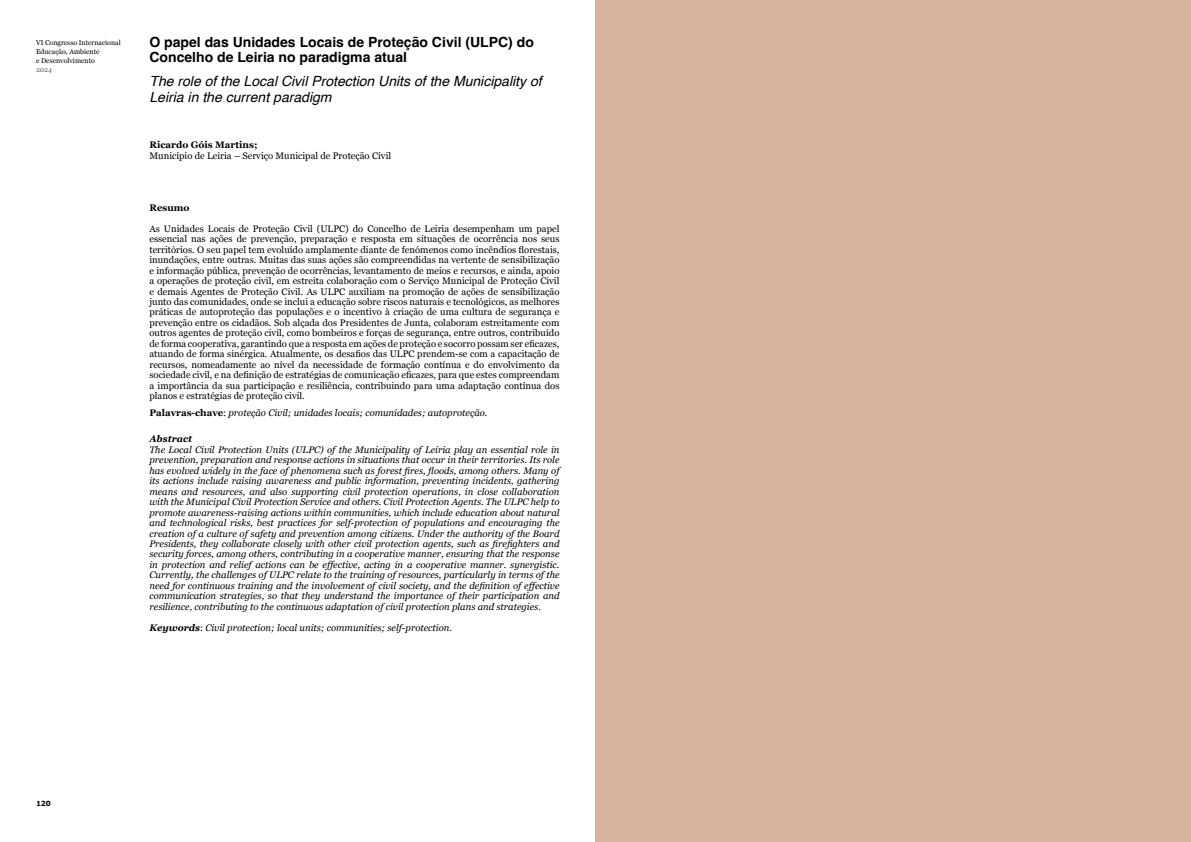
<style>
.page{position:relative;width:1191px;height:842px;background:#fff}
.page>*{position:absolute;margin:0;border:0;box-sizing:border-box;transform-origin:0 0}
.t1{font:italic 14px/15.4px "Helvetica";color:#000}
.t2{font:700 14px/15.4px "Helvetica";color:#000}
.t3{font:italic 9.5px/10.4px "Georgia";color:#000;text-align:justify}
.t4{font:9.5px/10.5px "Georgia";color:#000;text-align:justify}
.t5{font:700 9.5px "Georgia";color:#000}
.t6{font:italic 700 9.5px "Georgia";color:#000}
.t7{font:7px/9px "Georgia";color:#000}
.t8{font:7px "Georgia";color:#636466}
.t9{font:700 7px "Verdana";color:#000}
.s1{font-weight:700;font-style:normal}
.s2{font-style:normal}
.s3{font-weight:700}
</style>
<div class="page">
<div style="left:595px;top:0;width:596px;height:842px;background:#d5b39d"></div>
<p class="t7" style="left:36px;top:38px;width:86px">VI Congresso Internacional<br>Educação, Ambiente<br>e Desenvolvimento</p>
<p class="t8" style="left:36px;top:64px;width:18px">2024</p>
<h1 class="t2" style="left:149px;top:35px;width:386px">O papel das Unidades Locais de Proteção Civil (ULPC) do<br>Concelho de Leiria no paradigma atual</h1>
<h1 class="t1" style="left:149px;top:74px;width:394px">The role of the Local Civil Protection Units of the Municipality of<br>Leiria in the current paradigm</h1>
<p class="t5" style="left:149px;top:138px;width:110px">Ricardo Góis Martins;</p>
<p class="t4" style="left:149px;top:150px;width:243px">Município de Leiria – Serviço Municipal de Proteção Civil</p>
<p class="t5" style="left:149px;top:201px;width:42px">Resumo</p>
<p class="t4" style="left:149px;top:223px;width:411px">As Unidades Locais de Proteção Civil (ULPC) do Concelho de Leiria desempenham um papel essencial nas ações de prevenção, preparação e resposta em situações de ocorrência nos seus territórios. O seu papel tem evoluído amplamente diante de fenómenos como incêndios florestais, inundações, entre outras. Muitas das suas ações são compreendidas na vertente de sensibilização e informação pública, prevenção de ocorrências, levantamento de meios e recursos, e ainda, apoio a operações de proteção civil, em estreita colaboração com o Serviço Municipal de Proteção Civil e demais Agentes de Proteção Civil. As ULPC auxiliam na promoção de ações de sensibilização junto das comunidades, onde se inclui a educação sobre riscos naturais e tecnológicos, as melhores práticas de autoproteção das populações e o incentivo à criação de uma cultura de segurança e prevenção entre os cidadãos. Sob alçada dos Presidentes de Junta, colaboram estreitamente com outros agentes de proteção civil, como bombeiros e forças de segurança, entre outros, contribuído de forma cooperativa, garantindo que a resposta em ações de proteção e socorro possam ser eficazes, atuando de forma sinérgica. Atualmente, os desafios das ULPC prendem-se com a capacitação de recursos, nomeadamente ao nível da necessidade de formação contínua e do envolvimento da sociedade civil, e na definição de estratégias de comunicação eficazes, para que estes compreendam a importância da sua participação e resiliência, contribuindo para uma adaptação contínua dos planos e estratégias de proteção civil.</p>
<p class="t3" style="left:149px;top:407px;width:339px"><span class="s1">Palavras-chave</span><span class="s2">:</span> proteção Civil; unidades locais; comunidades; autoproteção.</p>
<p class="t6" style="left:149px;top:432px;width:44px">Abstract</p>
<p class="t3" style="left:149px;top:444px;width:411px">The Local Civil Protection Units (ULPC) of the Municipality of Leiria play an essential role in prevention, preparation and response actions in situations that occur in their territories. Its role has evolved widely in the face of phenomena such as forest fires, floods, among others. Many of its actions include raising awareness and public information, preventing incidents, gathering means and resources, and also supporting civil protection operations, in close collaboration with the Municipal Civil Protection Service and others. Civil Protection Agents. The ULPC help to promote awareness-raising actions within communities, which include education about natural and technological risks, best practices for self-protection of populations and encouraging the creation of a culture of safety and prevention among citizens. Under the authority of the Board Presidents, they collaborate closely with other civil protection agents, such as firefighters and security forces, among others, contributing in a cooperative manner, ensuring that the response in protection and relief actions can be effective, acting in a cooperative manner. synergistic.<br>Currently, the challenges of ULPC relate to the training of resources, particularly in terms of the need for continuous training and the involvement of civil society, and the definition of effective communication strategies, so that they understand the importance of their participation and resilience, contributing to the continuous adaptation of civil protection plans and strategies.</p>
<p class="t3" style="left:149px;top:622px;width:304px"><span class="s3">Keywords</span><span class="s2">:</span> Civil protection; local units; communities; self-protection.</p>
<p class="t9" style="left:36px;top:799px;width:16px">120</p>
</div>
